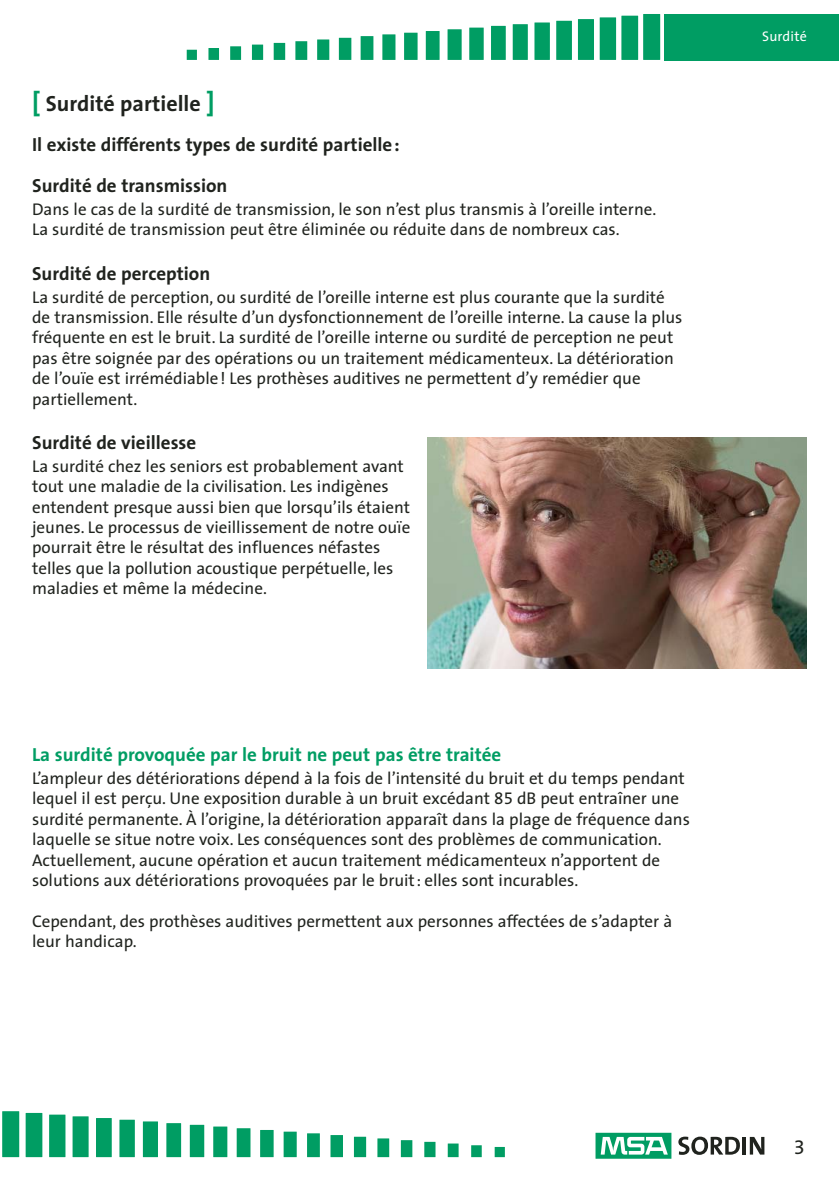
<style>
.page{position:relative;width:840px;height:1191px;background:#fff}
.page>*{position:absolute;margin:0;border:0;box-sizing:border-box;transform-origin:0 0}
.t1{font:700 22px "The Sans Spezial";color:#20231e}
.t2{font:20px "The Sans Spezial";color:#20231e}
.t3{font:700 19px/41.6px "The Sans Spezial";color:#20231e}
.t4{font:700 19px "The Sans Spezial";color:#009d63}
.t5{font:17px/20.4px "The Sans Spezial";color:#20231e}
.t6{font:14px "The Sans Spezial";letter-spacing:.01em;color:#fff}
.s1{font-size:26px;color:#009d63}
</style>
<div class="page">
<div style="left:2px;top:1111px;width:17px;height:46px;background:#009d63"></div>
<svg style="left:26px;top:1113px;width:16px;height:44px"></svg>
<svg style="left:49px;top:1114px;width:16px;height:43px"></svg>
<svg style="left:72px;top:1116px;width:17px;height:41px"></svg>
<svg style="left:96px;top:1118px;width:16px;height:39px"></svg>
<svg style="left:119px;top:1119px;width:16px;height:38px"></svg>
<svg style="left:143px;top:1121px;width:15px;height:36px"></svg>
<svg style="left:166px;top:1123px;width:15px;height:34px"></svg>
<svg style="left:190px;top:1124px;width:14px;height:33px"></svg>
<svg style="left:213px;top:1126px;width:14px;height:31px"></svg>
<svg style="left:236px;top:1128px;width:14px;height:29px"></svg>
<svg style="left:260px;top:1130px;width:13px;height:27px"></svg>
<svg style="left:283px;top:1131px;width:13px;height:26px"></svg>
<svg style="left:307px;top:1133px;width:13px;height:24px"></svg>
<svg style="left:330px;top:1135px;width:13px;height:22px"></svg>
<svg style="left:354px;top:1136px;width:12px;height:21px"></svg>
<svg style="left:377px;top:1138px;width:12px;height:19px"></svg>
<svg style="left:400px;top:1140px;width:12px;height:17px"></svg>
<svg style="left:424px;top:1141px;width:11px;height:16px"></svg>
<svg style="left:447px;top:1143px;width:11px;height:14px"></svg>
<svg style="left:471px;top:1145px;width:10px;height:12px"></svg>
<div style="left:494px;top:1147px;width:10px;height:10px;background:#009d63"></div>
<img style="left:428px;top:437px;width:378px;height:231px">
<div style="left:595px;top:1133px;width:75px;height:25px;background:#009d63"></div>
<svg style="left:600px;top:1136px;width:67px;height:18px"></svg>
<svg style="left:678px;top:1136px;width:61px;height:18px"></svg>
<hr style="left:742px;top:1136px;width:3px;height:18px;background:#20231e">
<svg style="left:749px;top:1136px;width:15px;height:18px"></svg>
<svg style="left:187px;top:14px;width:472px;height:46px"></svg>
<div style="left:664px;top:14px;width:174px;height:46px;background:#009d63"></div>
<p class="t1" style="left:32px;top:95px;width:184px"><span class="s1">[</span> Surdité partielle <span class="s1">]</span></p>
<p class="t3" style="left:32px;top:125px;width:369px">Il existe différents types de surdité partielle :<br>Surdité de transmission</p>
<p class="t5" style="left:32px;top:201px;width:625px">Dans le cas de la surdité de transmission, le son n’est plus transmis à l’oreille interne.<br>La surdité de transmission peut être éliminée ou réduite dans de nombreux cas.</p>
<p class="t3" style="left:32px;top:254px;width:180px">Surdité de perception</p>
<p class="t5" style="left:32px;top:288px;width:651px">La surdité de perception, ou surdité de l’oreille interne est plus courante que la surdité de transmission. Elle résulte d’un dysfonctionnement de l’oreille interne. La cause la plus fréquente en est le bruit. La surdité de l’oreille interne ou surdité de perception ne peut pas être soignée par des opérations ou un traitement médicamenteux. La détérioration de l’ouïe est irrémédiable! Les prothèses auditives ne permettent d’y remédier que partiellement.</p>
<p class="t3" style="left:32px;top:424px;width:166px">Surdité de vieillesse</p>
<p class="t5" style="left:32px;top:457px;width:379px">La surdité chez les seniors est probablement avant tout une maladie de la civilisation. Les indigènes entendent presque aussi bien que lorsqu’ils étaient jeunes. Le processus de vieillissement de notre ouïe pourrait être le résultat des influences néfastes telles que la pollution acoustique perpétuelle, les maladies et même la médecine.</p>
<p class="t4" style="left:32px;top:747px;width:470px">La surdité provoquée par le bruit ne peut pas être traitée</p>
<p class="t5" style="left:32px;top:769px;width:659px">L’ampleur des détériorations dépend à la fois de l’intensité du bruit et du temps pendant lequel il est perçu. Une exposition durable à un bruit excédant 85 dB peut entraîner une surdité permanente. À l’origine, la détérioration apparaît dans la plage de fréquence dans laquelle se situe notre voix. Les conséquences sont des problèmes de communication.<br>Actuellement, aucune opération et aucun traitement médicamenteux n’apportent de solutions aux détériorations provoquées par le bruit: elles sont incurables.</p>
<p class="t5" style="left:32px;top:912px;width:641px">Cependant, des prothèses auditives permettent aux personnes affectées de s’adapter à leur handicap.</p>
<p class="t6" style="left:761px;top:31px;width:46px">Surdité</p>
<p class="t2" style="left:793px;top:1139px;width:12px">3</p>
</div>
